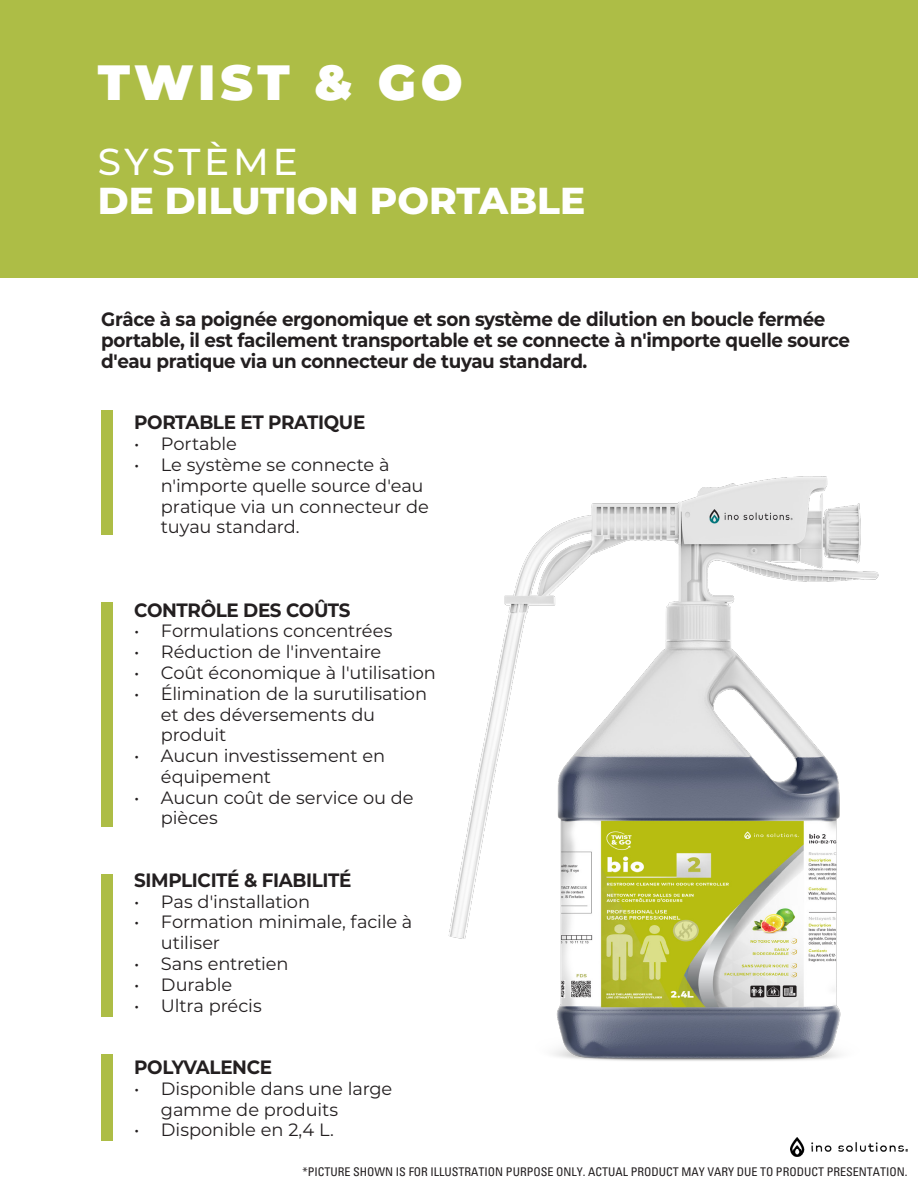
<style>
.page{position:relative;width:918px;height:1188px;background:#fff}
.page>*{position:absolute;margin:0;border:0;box-sizing:border-box;transform-origin:0 0}
.t1{font:900 49.5px "Montserrat";letter-spacing:.09em;color:#fff}
.t2{font:800 37.5px "Montserrat";color:#fff}
.t3{font:500 37.5px "Montserrat";letter-spacing:.095em;color:#fff}
.t4{font:700 19.35px/20.9px "Montserrat";letter-spacing:-.02em;color:#231f20;scale:.95 1}
.t5{font:17.85px/20.9px "Montserrat";letter-spacing:-.01em;color:#231f20}
.t6{font:condensed 12px "Univers";color:#231f20}
</style>
<div class="page">
<img style="left:790px;top:1138px;width:117px;height:19px">
<div style="left:0;top:0;width:917px;height:278px;background:#adbd46"></div>
<img style="left:448px;top:476px;width:431px;height:585px">
<div style="left:101px;top:411px;width:12px;height:124px;background:#adbd46"></div>
<div style="left:101px;top:602px;width:12px;height:225px;background:#adbd46"></div>
<div style="left:101px;top:874px;width:12px;height:143px;background:#adbd46"></div>
<div style="left:101px;top:1054px;width:12px;height:87px;background:#adbd46"></div>
<p class="t1" style="left:98px;top:45px;width:366px">TWIST &amp; GO</p>
<p class="t3" style="left:98px;top:135px;width:201px">SYSTÈME</p>
<p class="t2" style="left:98px;top:173px;width:489px">DE DILUTION PORTABLE</p>
<p class="t4" style="left:101px;top:308px;width:790px">Grâce à sa poignée ergonomique et son système de dilution en boucle fermée portable, il est facilement transportable et se connecte à n'importe quelle source d'eau pratique via un connecteur de tuyau standard.</p>
<p class="t4" style="left:134px;top:411px;width:245px">PORTABLE ET PRATIQUE</p>
<p class="t5" style="left:134px;top:433px;width:104px">• Portable</p>
<p class="t5" style="left:161px;top:454px;width:270px;text-indent:-27px">• Le système se connecte à n'importe quelle source d'eau pratique via un connecteur de tuyau standard.</p>
<p class="t4" style="left:134px;top:598px;width:229px">CONTRÔLE DES COÛTS</p>
<p class="t5" style="left:134px;top:620px;width:260px">• Formulations concentrées</p>
<p class="t5" style="left:134px;top:641px;width:248px">• Réduction de l'inventaire</p>
<p class="t5" style="left:134px;top:662px;width:303px">• Coût économique à l'utilisation</p>
<p class="t5" style="left:161px;top:682px;width:268px;text-indent:-27px">• Élimination de la surutilisation et des déversements du produit</p>
<p class="t5" style="left:161px;top:745px;width:226px;text-indent:-27px">• Aucun investissement en équipement</p>
<p class="t5" style="left:161px;top:786px;width:254px;text-indent:-27px">• Aucun coût de service ou de pièces</p>
<p class="t4" style="left:134px;top:869px;width:230px">SIMPLICITÉ &amp; FIABILITÉ</p>
<p class="t5" style="left:134px;top:890px;width:177px">• Pas d'installation</p>
<p class="t5" style="left:161px;top:911px;width:253px;text-indent:-27px">• Formation minimale, facile à utiliser</p>
<p class="t5" style="left:134px;top:953px;width:156px">• Sans entretien</p>
<p class="t5" style="left:134px;top:973px;width:99px">• Durable</p>
<p class="t5" style="left:134px;top:994px;width:129px">• Ultra précis</p>
<p class="t4" style="left:134px;top:1056px;width:147px">POLYVALENCE</p>
<p class="t5" style="left:161px;top:1077px;width:233px;text-indent:-27px">• Disponible dans une large gamme de produits</p>
<p class="t5" style="left:134px;top:1119px;width:201px">• Disponible en 2,4 L.</p>
<p class="t6" style="left:303px;top:1163px;width:606px">*PICTURE SHOWN IS FOR ILLUSTRATION PURPOSE ONLY. ACTUAL PRODUCT MAY VARY DUE TO PRODUCT PRESENTATION.</p>
</div>
